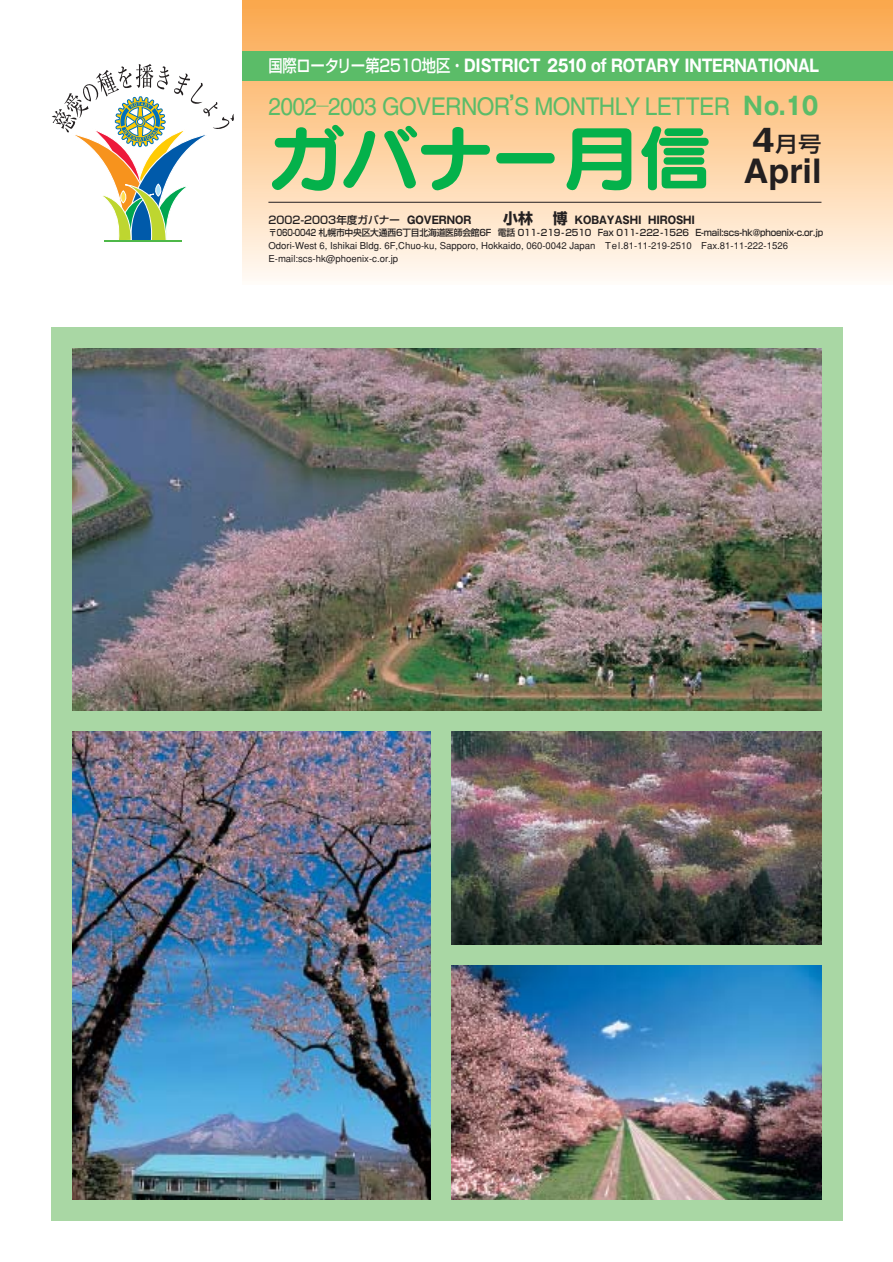
<style>
.page{position:relative;width:893px;height:1262px;background:#fff}
.page>*{position:absolute;margin:0;border:0;box-sizing:border-box;transform-origin:0 0}
.t1{font:71.25px "Seurat CID B";color:#04b14b;scale:1.05 1}
.t2{font:700 34.05px "Helvetica";color:#231f20}
.t3{font:24.45px "Helvetica";letter-spacing:-.03em;color:#5bbc68;scale:.93 1}
.t4{font:500 21.3px "Shin Go";color:#231f20;scale:1.1 1}
.t5{font:700 16.95px "Gothic MB101";letter-spacing:-.015em;color:#fff;scale:.84 1}
.t6{font:700 14.85px "Shin Go";color:#231f20}
.t7{font:500 10.65px "Shin Go";color:#231f20}
.t8{font:700 10.65px "Gothic MB101";color:#231f20;scale:.9 1}
.t9{font:500 9.6px/12.8px "Gothic BBB";color:#231f20}
.t10{font:500 9px "Shin Go";letter-spacing:-.025em;color:#231f20;scale:.95 1}
.s1{font-family:"Shin Go";font-weight:500}
.s2{font-family:"Gothic MB101";font-weight:700}
.s3{font-family:"Shin Go";font-size:14.85px}
.s4{font-family:"Helvetica";font-weight:700;font-size:34.05px}
</style>
<div class="page">
<svg style="left:243px;top:9px;width:649px;height:270px;background:#fdd3a5"></svg>
<div style="left:243px;top:0;width:649px;height:9px;background:#faa84d"></div>
<div style="left:243px;top:51px;width:649px;height:30px;background:#5bbc68"></div>
<hr style="left:268px;top:202px;width:553px;height:1px;background:#231f20">
<svg style="left:52px;top:64px;width:182px;height:178px"></svg>
<div style="left:51px;top:327px;width:791px;height:893px;background:#a9d7a4"></div>
<img style="left:451px;top:731px;width:370px;height:213px">
<img style="left:451px;top:965px;width:370px;height:234px">
<img style="left:73px;top:731px;width:357px;height:468px">
<img style="left:73px;top:349px;width:748px;height:361px">
<h3 class="t5" style="left:268px;top:59px;width:657px"><span class="s1">国際ロータリー第2510地区・</span>DISTRICT 2510 of ROTARY INTERNATIONAL</h3>
<h3 class="t3" style="left:268px;top:97px;width:593px">2002<span class="s1">―</span>2003 GOVERNOR<span class="s1">’</span>S MONTHLY LETTER <span class="s2">No.10</span></h3>
<h1 class="t1" style="left:268px;top:131px;width:424px">ガバナー月信</h1>
<p class="t7" style="left:268px;top:216px;width:204px">2002-2003年度ガバナー <span class="s2">GOVERNOR</span></p>
<h3 class="t6" style="left:503px;top:212px;width:31px">小林</h3>
<p class="t8" style="left:552px;top:216px;width:160px"><span class="s3">博</span> KOBAYASHI HIROSHI</p>
<p class="t10" style="left:268px;top:230px;width:585px">〒060-0042 札幌市中央区大通西6丁目北海道医師会館6F 電話 011-219-2510 Fax 011-222-1526 E-mail:scs-hk@phoenix-c.or.jp</p>
<p class="t9" style="left:268px;top:240px;width:521px">Odori-West 6, Ishikai Bldg. 6F,Chuo-ku, Sapporo, Hokkaido, 060-0042 Japan Tel.81-11-219-2510 Fax.81-11-222-1526<br>E-mail:scs-hk@phoenix-c.or.jp</p>
<h3 class="t4" style="left:752px;top:136px;width:65px"><span class="s4">4</span>月号</h3>
<h2 class="t2" style="left:744px;top:159px;width:79px">April</h2>
</div>
